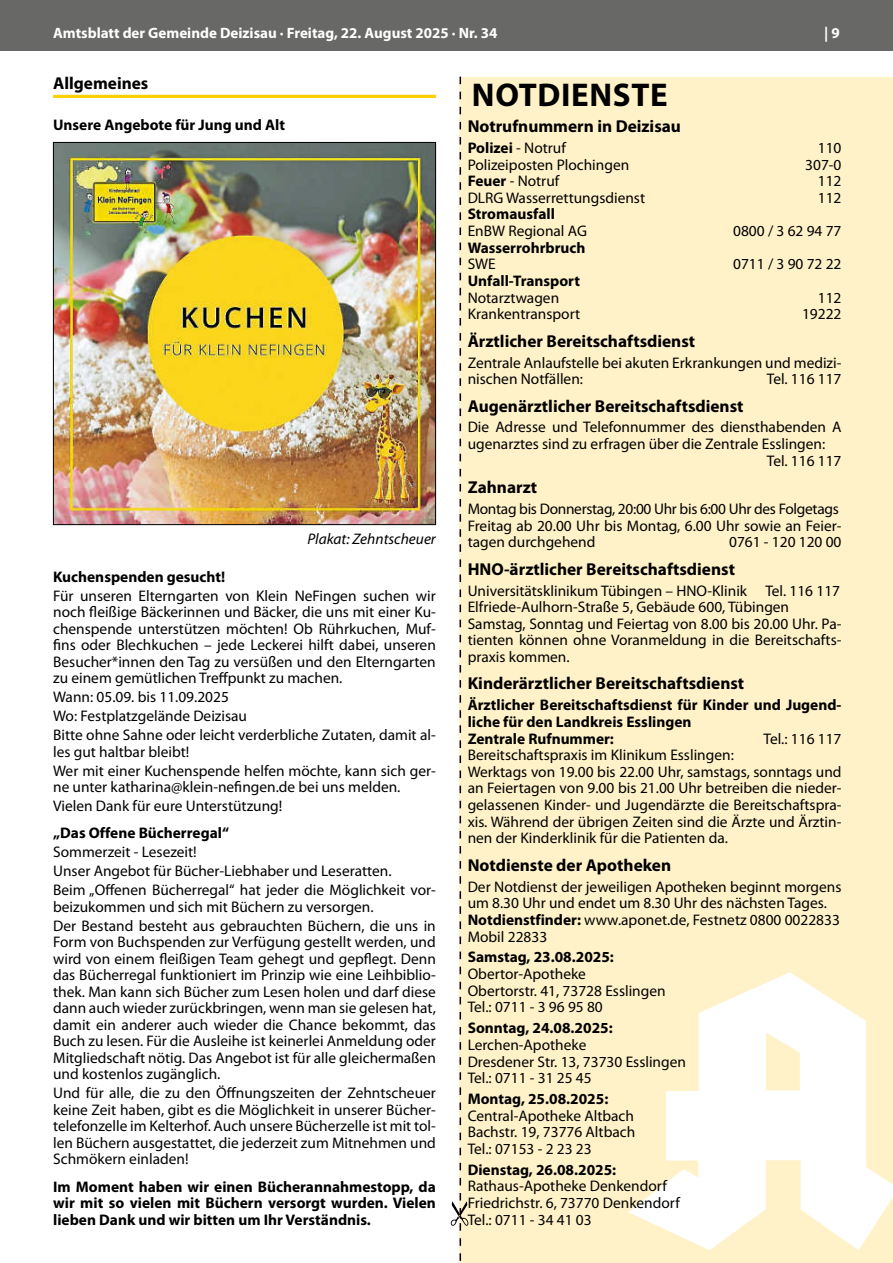
<style>
.page{position:relative;width:893px;height:1263px;background:#fff}
.page>*{position:absolute;margin:0;border:0;box-sizing:border-box;transform-origin:0 0}
.t1{font:700 33px "Myriad Pro";letter-spacing:.02em;color:#000}
.NM_Unterrubrik_1{font:700 17.25px "Myriad Pro";color:#000}
.NM_Rubrik{font:700 17.25px "Myriad Pro";color:#000}
.NM_Textblock{font:15.3px/16.5px "Myriad Pro";color:#000}
.NM_Textblock-2{font:700 15.3px/16.5px "Myriad Pro";color:#000;text-align:justify}
.NM_Textblock-3{font:15.3px "Myriad Pro";letter-spacing:-.02em;color:#000}
.NM_Zwischenüberschrift{font:700 15.3px "Myriad Pro";color:#000}
.NM_Bild{font:italic 15.3px "Myriad Pro";color:#000}
.t2{font:700 15px "Myriad Pro";color:#fff}
.s1{font-weight:400}
.s2{font-weight:700}
</style>
<div class="page">
<div style="left:0;top:0;width:893px;height:51px;background:#686867"></div>
<hr style="left:53px;top:95px;width:383px;height:3px;background:#fdd000">
<img style="left:55px;top:144px;width:379px;height:379px">
<div style="left:53px;top:142px;width:383px;height:383px;border:1px solid #000"></div>
<div style="left:459px;top:77px;width:434px;height:1186px;background:#fff2c9"></div>
<svg style="left:451px;top:77px;width:17px;height:1184px"></svg>
<svg style="left:628px;top:972px;width:265px;height:278px;fill:#fff"></svg>
<p class="t2" style="left:53px;top:23px;width:446px">Amtsblatt der Gemeinde Deizisau · Freitag, 22. August 2025 · Nr. 34</p>
<p class="t2" style="left:824px;top:23px;width:17px">| 9</p>
<p class="NM_Rubrik" style="left:53px;top:72px;width:97px">Allgemeines</p>
<p class="NM_Zwischenüberschrift" style="left:53px;top:115px;width:233px">Unsere Angebote für Jung und Alt</p>
<p class="t1" style="left:472px;top:73px;width:197px">NOTDIENSTE</p>
<p class="NM_Unterrubrik_1" style="left:468px;top:115px;width:215px">Notrufnummern in Deizisau</p>
<p class="NM_Textblock-2" style="left:468px;top:139px;width:100px">Polizei <span class="s1">- Notruf</span></p>
<p class="NM_Textblock" style="left:818px;top:139px;width:25px">110</p>
<p class="NM_Textblock" style="left:468px;top:156px;width:163px">Polizeiposten Plochingen</p>
<p class="NM_Textblock" style="left:805px;top:156px;width:38px">307-0</p>
<p class="NM_Textblock" style="left:468px;top:173px;width:93px"><span class="s2">Feuer</span> - Notruf</p>
<p class="NM_Textblock" style="left:818px;top:173px;width:25px">112</p>
<p class="NM_Textblock" style="left:468px;top:189px;width:179px">DLRG Wasserrettungsdienst</p>
<p class="NM_Textblock" style="left:818px;top:189px;width:25px">112</p>
<p class="NM_Textblock-2" style="left:468px;top:206px;width:89px">Stromausfall</p>
<p class="NM_Textblock" style="left:468px;top:222px;width:121px">EnBW Regional AG</p>
<p class="NM_Textblock" style="left:733px;top:222px;width:110px">0800 / 3 62 94 77</p>
<p class="NM_Textblock-2" style="left:468px;top:239px;width:119px">Wasserrohrbruch</p>
<p class="NM_Textblock" style="left:468px;top:256px;width:30px">SWE</p>
<p class="NM_Textblock" style="left:733px;top:256px;width:110px">0711 / 3 90 72 22</p>
<p class="NM_Textblock-2" style="left:468px;top:272px;width:114px">Unfall-Transport</p>
<p class="NM_Textblock" style="left:468px;top:289px;width:93px">Notarztwagen</p>
<p class="NM_Textblock" style="left:818px;top:289px;width:25px">112</p>
<p class="NM_Textblock" style="left:468px;top:306px;width:114px">Krankentransport</p>
<p class="NM_Textblock" style="left:802px;top:306px;width:41px">19222</p>
<p class="NM_Unterrubrik_1" style="left:468px;top:330px;width:229px">Ärztlicher Bereitschaftsdienst</p>
<p class="NM_Textblock" style="left:468px;top:354px;width:375px">Zentrale Anlaufstelle bei akuten Erkrankungen und medizi&shy;nischen Notfällen:</p>
<p class="NM_Textblock" style="left:767px;top:370px;width:76px">Tel. 116 117</p>
<p class="NM_Bild" style="left:307px;top:529px;width:130px">Plakat: Zehntscheuer</p>
<p class="NM_Zwischenüberschrift" style="left:53px;top:567px;width:173px">Kuchenspenden gesucht!</p>
<p class="NM_Textblock" style="left:53px;top:587px;width:384px;text-align:justify">Für unseren Elterngarten von Klein NeFingen suchen wir noch fleißige Bäckerinnen und Bäcker, die uns mit einer Ku&shy;chenspende unterstützen möchten! Ob Rührkuchen, Muf&shy;fins oder Blechkuchen – jede Leckerei hilft dabei, unseren Besucher*innen den Tag zu versüßen und den Elterngarten zu einem gemütlichen Treffpunkt zu machen.</p>
<p class="NM_Textblock" style="left:53px;top:688px;width:177px">Wann: 05.09. bis 11.09.2025</p>
<p class="NM_Textblock" style="left:53px;top:707px;width:195px">Wo: Festplatzgelände Deizisau</p>
<p class="NM_Textblock" style="left:53px;top:726px;width:384px">Bitte ohne Sahne oder leicht verderbliche Zutaten, damit al&shy;les gut haltbar bleibt!</p>
<p class="NM_Textblock" style="left:53px;top:762px;width:384px">Wer mit einer Kuchenspende helfen möchte, kann sich ger&shy;ne unter katharina@klein-nefingen.de bei uns melden.</p>
<p class="NM_Textblock" style="left:53px;top:797px;width:231px">Vielen Dank für eure Unterstützung!</p>
<p class="NM_Textblock-2" style="left:53px;top:824px;width:177px">„Das Offene Bücherregal“</p>
<p class="NM_Textblock" style="left:53px;top:844px;width:145px">Sommerzeit - Lesezeit!</p>
<p class="NM_Textblock" style="left:53px;top:863px;width:340px">Unser Angebot für Bücher-Liebhaber und Leseratten.</p>
<p class="NM_Textblock" style="left:53px;top:882px;width:384px">Beim „Offenen Bücherregal“ hat jeder die Möglichkeit vor&shy;beizukommen und sich mit Büchern zu versorgen.</p>
<p class="NM_Textblock" style="left:53px;top:917px;width:384px;text-align:justify">Der Bestand besteht aus gebrauchten Büchern, die uns in Form von Buchspenden zur Verfügung gestellt werden, und wird von einem fleißigen Team gehegt und gepflegt. Denn das Bücherregal funktioniert im Prinzip wie eine Leihbiblio&shy;thek. Man kann sich Bücher zum Lesen holen und darf diese dann auch wieder zurückbringen, wenn man sie gelesen hat, damit ein anderer auch wieder die Chance bekommt, das Buch zu lesen. Für die Ausleihe ist keinerlei Anmeldung oder Mitgliedschaft nötig. Das Angebot ist für alle gleichermaßen und kostenlos zugänglich.</p>
<p class="NM_Textblock" style="left:53px;top:1084px;width:384px;text-align:justify">Und für alle, die zu den Öffnungszeiten der Zehntscheuer keine Zeit haben, gibt es die Möglichkeit in unserer Bücher&shy;telefonzelle im Kelterhof. Auch unsere Bücherzelle ist mit tol&shy;len Büchern ausgestattet, die jederzeit zum Mitnehmen und Schmökern einladen!</p>
<p class="NM_Textblock-2" style="left:53px;top:1178px;width:384px">Im Moment haben wir einen Bücherannahmestopp, da wir mit so vielen mit Büchern versorgt wurden. Vielen lieben Dank und wir bitten um Ihr Verständnis.</p>
<p class="NM_Unterrubrik_1" style="left:468px;top:394px;width:277px">Augenärztlicher Bereitschaftsdienst</p>
<p class="NM_Textblock" style="left:468px;top:419px;width:375px">Die Adresse und Telefonnummer des diensthabenden A ugenarztes sind zu erfragen über die Zentrale Esslingen:</p>
<p class="NM_Textblock" style="left:767px;top:452px;width:76px">Tel. 116 117</p>
<p class="NM_Unterrubrik_1" style="left:468px;top:476px;width:71px">Zahnarzt</p>
<p class="NM_Textblock-3" style="left:468px;top:499px;width:373px">Montag bis Donnerstag, 20:00 Uhr bis 6:00 Uhr des Folgetags</p>
<p class="NM_Textblock" style="left:468px;top:517px;width:375px">Freitag ab 20.00 Uhr bis Montag, 6.00 Uhr sowie an Feier&shy;tagen durchgehend</p>
<p class="NM_Textblock" style="left:729px;top:534px;width:114px">0761 - 120 120 00</p>
<p class="NM_Unterrubrik_1" style="left:468px;top:557px;width:269px">HNO-ärztlicher Bereitschaftsdienst</p>
<p class="NM_Textblock" style="left:468px;top:582px;width:374px">Universitätsklinikum Tübingen – HNO-Klinik Tel. 116 117</p>
<p class="NM_Textblock" style="left:468px;top:598px;width:323px">Elfriede-Aulhorn-Straße 5, Gebäude 600, Tübingen</p>
<p class="NM_Textblock" style="left:468px;top:615px;width:375px;text-align:justify">Samstag, Sonntag und Feiertag von 8.00 bis 20.00 Uhr. Pa&shy;tienten können ohne Voranmeldung in die Bereitschafts&shy;praxis kommen.</p>
<p class="NM_Unterrubrik_1" style="left:468px;top:672px;width:278px">Kinderärztlicher Bereitschaftsdienst</p>
<p class="NM_Textblock-2" style="left:468px;top:696px;width:375px">Ärztlicher Bereitschaftsdienst für Kinder und Jugend&shy;liche für den Landkreis Esslingen</p>
<p class="NM_Textblock-2" style="left:468px;top:730px;width:148px">Zentrale Rufnummer:</p>
<p class="NM_Textblock" style="left:764px;top:730px;width:79px">Tel.: 116 117</p>
<p class="NM_Textblock" style="left:468px;top:747px;width:268px">Bereitschaftspraxis im Klinikum Esslingen:</p>
<p class="NM_Textblock" style="left:468px;top:763px;width:375px;text-align:justify">Werktags von 19.00 bis 22.00 Uhr, samstags, sonntags und an Feiertagen von 9.00 bis 21.00 Uhr betreiben die nieder&shy;gelassenen Kinder- und Jugendärzte die Bereitschaftspra&shy;xis. Während der übrigen Zeiten sind die Ärzte und Ärztin&shy;nen der Kinderklinik für die Patienten da.</p>
<p class="NM_Unterrubrik_1" style="left:468px;top:854px;width:205px">Notdienste der Apotheken</p>
<p class="NM_Textblock" style="left:468px;top:878px;width:375px">Der Notdienst der jeweiligen Apotheken beginnt morgens um 8.30 Uhr und endet um 8.30 Uhr des nächsten Tages.</p>
<p class="NM_Textblock" style="left:468px;top:911px;width:374px"><span class="s2">Notdienstfinder:</span> www.aponet.de, Festnetz 0800 0022833</p>
<p class="NM_Textblock" style="left:468px;top:928px;width:81px">Mobil 22833</p>
<p class="NM_Textblock-2" style="left:468px;top:948px;width:148px">Samstag, 23.08.2025:</p>
<p class="NM_Textblock" style="left:468px;top:965px;width:120px">Obertor-Apotheke</p>
<p class="NM_Textblock" style="left:468px;top:982px;width:199px">Obertorstr. 41, 73728 Esslingen</p>
<p class="NM_Textblock" style="left:468px;top:999px;width:137px">Tel.: 0711 - 3 96 95 80</p>
<p class="NM_Textblock-2" style="left:468px;top:1019px;width:147px">Sonntag, 24.08.2025:</p>
<p class="NM_Textblock" style="left:468px;top:1036px;width:120px">Lerchen-Apotheke</p>
<p class="NM_Textblock" style="left:468px;top:1053px;width:220px">Dresdener Str. 13, 73730 Esslingen</p>
<p class="NM_Textblock" style="left:468px;top:1069px;width:125px">Tel.: 0711 - 31 25 45</p>
<p class="NM_Textblock-2" style="left:468px;top:1090px;width:142px">Montag, 25.08.2025:</p>
<p class="NM_Textblock" style="left:468px;top:1107px;width:168px">Central-Apotheke Altbach</p>
<p class="NM_Textblock" style="left:468px;top:1124px;width:169px">Bachstr. 19, 73776 Altbach</p>
<p class="NM_Textblock" style="left:468px;top:1140px;width:125px">Tel.: 07153 - 2 23 23</p>
<p class="NM_Textblock-2" style="left:468px;top:1161px;width:150px">Dienstag, 26.08.2025:</p>
<p class="NM_Textblock" style="left:468px;top:1178px;width:201px">Rathaus-Apotheke Denkendorf</p>
<p class="NM_Textblock" style="left:468px;top:1194px;width:214px">Friedrichstr. 6, 73770 Denkendorf</p>
<p class="NM_Textblock" style="left:468px;top:1211px;width:125px">Tel.: 0711 - 34 41 03</p>
</div>
